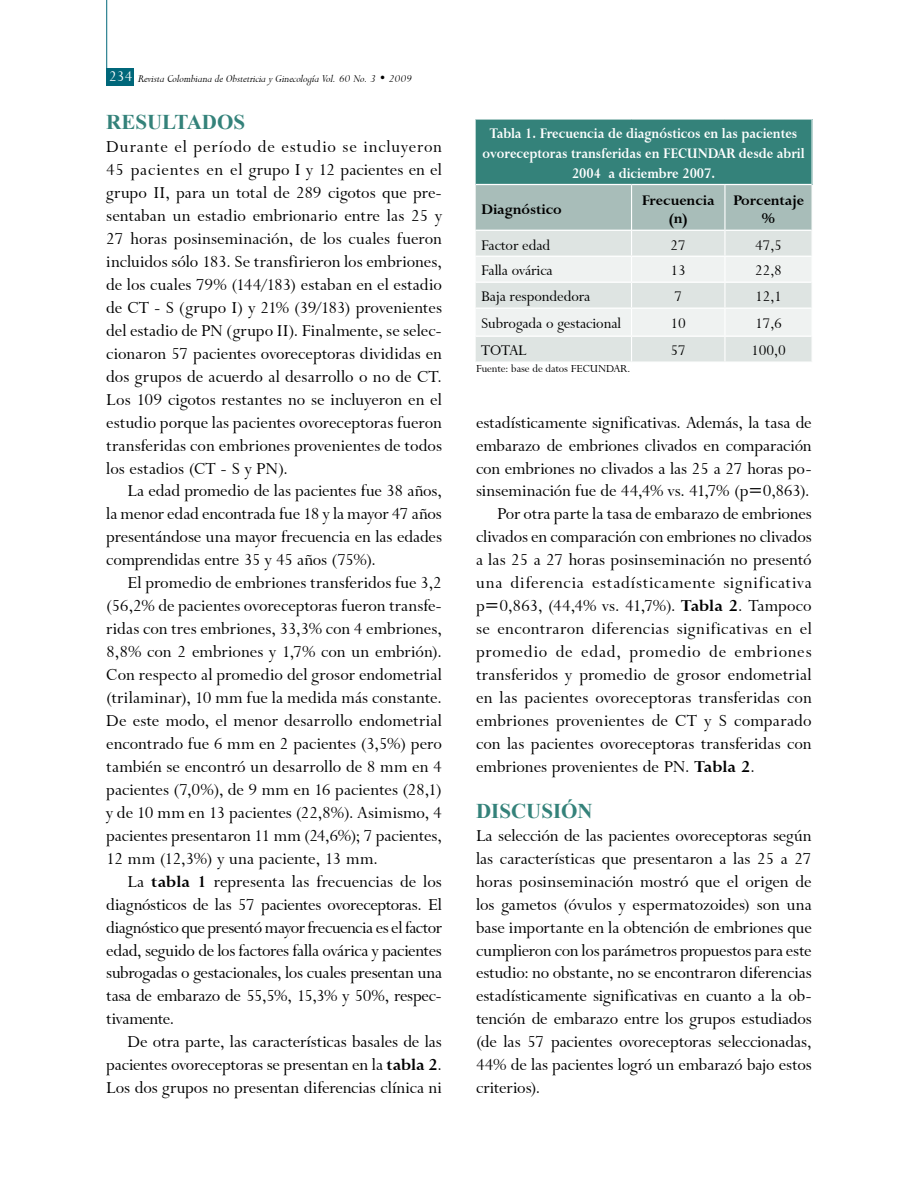
<style>
.page{position:relative;width:918px;height:1188px;background:#fff}
.page>*{position:absolute;margin:0;border:0;box-sizing:border-box;transform-origin:0 0}
.t1{font:700 21px "Times New Roman";color:#34827a}
.t2{font:18.75px/23px "Lapidary 333 BT";letter-spacing:.005em;color:#000;text-align:justify}
.t3{font:18.75px "Lapidary 333 BT";letter-spacing:-.02em;color:#000}
.t4{font:18.75px "Lapidary 333 BT";letter-spacing:.045em;color:#000}
.t5{font:18.75px "Lapidary 333 BT";letter-spacing:.03em;color:#000}
.t6{font:18.75px "Lapidary 333 BT";letter-spacing:.05em;color:#000}
.t7{font:18.75px "Lapidary 333 BT";letter-spacing:.04em;color:#000}
.t8{font:700 16.5px/19.8px "Lapidary 333 BT";color:#fff;text-align:center;scale:.89 1}
.t9{font:16.5px "Lapidary 333 BT";color:#000}
.t10{font:700 16.5px/18px "Lapidary 333 BT";color:#000;text-align:center}
.t11{font:italic 12px "Lapidary 333 BT";color:#000}
.t12{font:12px "Lapidary 333 BT";color:#000}
.s1{font-style:normal;font-size:16.5px;color:#fff}
.s2{font-weight:700}
</style>
<div class="page">
<div style="left:106px;top:68px;width:28px;height:17px;background:#00677a"></div>
<hr style="left:106px;top:0;width:1px;height:85px;background:#00677a">
<div style="left:475px;top:119px;width:337px;height:65px;background:#34827a"></div>
<hr style="left:475px;top:118px;width:157px;height:2px;background:#fff">
<hr style="left:632px;top:118px;width:93px;height:2px;background:#fff">
<hr style="left:725px;top:118px;width:88px;height:2px;background:#fff">
<hr style="left:475px;top:120px;width:1px;height:64px;background:#fff">
<svg style="left:475px;top:184px;width:338px;height:178px"></svg>
<hr style="left:724px;top:283px;width:2px;height:25px;background:#fff">
<hr style="left:724px;top:309px;width:2px;height:27px;background:#fff">
<hr style="left:724px;top:337px;width:2px;height:25px;background:#fff">
<hr style="left:632px;top:308px;width:93px;height:1px;background:#fff">
<hr style="left:632px;top:336px;width:93px;height:1px;background:#fff">
<p class="t11" style="left:109px;top:72px;width:304px"><span class="s1">234</span> Revista Colombiana de Obstetricia y Ginecología Vol. 60 No. 3 • 2009</p>
<p class="t1" style="left:106px;top:108px;width:140px">RESULTADOS</p>
<p class="t6" style="left:106px;top:136px;width:337px">Durante el período de estudio se incluyeron</p>
<p class="t2" style="left:106px;top:158px;width:337px">45 pacientes en el grupo I y 12 pacientes en el</p>
<p class="t2" style="left:106px;top:181px;width:337px">grupo II, para un total de 289 cigotos que pre-</p>
<p class="t2" style="left:106px;top:204px;width:337px">sentaban un estadio embrionario entre las 25 y</p>
<p class="t2" style="left:106px;top:227px;width:337px">27 horas posinseminación, de los cuales fueron</p>
<p class="t2" style="left:106px;top:250px;width:337px">incluidos sólo 183. Se transfirieron los embriones,</p>
<p class="t2" style="left:106px;top:273px;width:337px">de los cuales 79% (144/183) estaban en el estadio</p>
<p class="t2" style="left:106px;top:296px;width:337px">de CT - S (grupo I) y 21% (39/183) provenientes</p>
<p class="t2" style="left:106px;top:319px;width:337px">del estadio de PN (grupo II). Finalmente, se selec-</p>
<p class="t2" style="left:106px;top:342px;width:337px">cionaron 57 pacientes ovoreceptoras divididas en</p>
<p class="t2" style="left:106px;top:365px;width:337px">dos grupos de acuerdo al desarrollo o no de CT.</p>
<p class="t2" style="left:106px;top:388px;width:337px">Los 109 cigotos restantes no se incluyeron en el</p>
<p class="t2" style="left:106px;top:411px;width:337px">estudio porque las pacientes ovoreceptoras fueron</p>
<p class="t2" style="left:106px;top:434px;width:337px">transferidas con embriones provenientes de todos</p>
<p class="t2" style="left:106px;top:457px;width:183px">los estadios (CT - S y PN).</p>
<p class="t2" style="left:128px;top:480px;width:316px">La edad promedio de las pacientes fue 38 años,</p>
<p class="t2" style="left:106px;top:503px;width:337px">la menor edad encontrada fue 18 y la mayor 47 años</p>
<p class="t2" style="left:106px;top:526px;width:337px">presentándose una mayor frecuencia en las edades</p>
<p class="t2" style="left:106px;top:549px;width:271px">comprendidas entre 35 y 45 años (75%).</p>
<p class="t2" style="left:128px;top:572px;width:316px">El promedio de embriones transferidos fue 3,2</p>
<p class="t2" style="left:106px;top:594px;width:337px">(56,2% de pacientes ovoreceptoras fueron transfe-</p>
<p class="t2" style="left:106px;top:617px;width:337px">ridas con tres embriones, 33,3% con 4 embriones,</p>
<p class="t2" style="left:106px;top:640px;width:337px">8,8% con 2 embriones y 1,7% con un embrión).</p>
<p class="t2" style="left:106px;top:663px;width:337px">Con respecto al promedio del grosor endometrial</p>
<p class="t2" style="left:106px;top:686px;width:337px">(trilaminar), 10 mm fue la medida más constante.</p>
<p class="t2" style="left:106px;top:709px;width:337px">De este modo, el menor desarrollo endometrial</p>
<p class="t2" style="left:106px;top:732px;width:337px">encontrado fue 6 mm en 2 pacientes (3,5%) pero</p>
<p class="t2" style="left:106px;top:755px;width:337px">también se encontró un desarrollo de 8 mm en 4</p>
<p class="t2" style="left:106px;top:778px;width:337px">pacientes (7,0%), de 9 mm en 16 pacientes (28,1)</p>
<p class="t2" style="left:106px;top:801px;width:337px">y de 10 mm en 13 pacientes (22,8%). Asimismo, 4</p>
<p class="t2" style="left:106px;top:824px;width:337px">pacientes presentaron 11 mm (24,6%); 7 pacientes,</p>
<p class="t2" style="left:106px;top:847px;width:273px">12 mm (12,3%) y una paciente, 13 mm.</p>
<p class="t2" style="left:128px;top:870px;width:316px">La <span class="s2">tabla 1</span> representa las frecuencias de los</p>
<p class="t2" style="left:106px;top:893px;width:337px">diagnósticos de las 57 pacientes ovoreceptoras. El</p>
<p class="t3" style="left:106px;top:917px;width:337px">diagnóstico que presentó mayor frecuencia es el factor</p>
<p class="t2" style="left:106px;top:939px;width:337px">edad, seguido de los factores falla ovárica y pacientes</p>
<p class="t2" style="left:106px;top:962px;width:337px">subrogadas o gestacionales, los cuales presentan una</p>
<p class="t2" style="left:106px;top:985px;width:337px">tasa de embarazo de 55,5%, 15,3% y 50%, respec-</p>
<p class="t2" style="left:106px;top:1008px;width:69px">tivamente.</p>
<p class="t2" style="left:128px;top:1031px;width:316px">De otra parte, las características basales de las</p>
<p class="t2" style="left:106px;top:1054px;width:337px">pacientes ovoreceptoras se presentan en la <span class="s2">tabla 2</span>.</p>
<p class="t2" style="left:106px;top:1076px;width:337px">Los dos grupos no presentan diferencias clínica ni</p>
<p class="t8" style="left:483px;top:124px;width:363px">Tabla 1. Frecuencia de diagnósticos en las pacientes ovoreceptoras transferidas en FECUNDAR desde abril<br>2004 a diciembre 2007.</p>
<p class="t10" style="left:481px;top:200px;width:82px">Diagnóstico</p>
<p class="t10" style="left:642px;top:191px;width:74px">Frecuencia (n)</p>
<p class="t10" style="left:733px;top:191px;width:72px">Porcentaje %</p>
<p class="t9" style="left:481px;top:236px;width:71px">Factor edad</p>
<p class="t9" style="left:671px;top:236px;width:17px">27</p>
<p class="t9" style="left:755px;top:236px;width:29px">47,5</p>
<p class="t9" style="left:481px;top:261px;width:73px">Falla ovárica</p>
<p class="t9" style="left:671px;top:261px;width:17px">13</p>
<p class="t9" style="left:755px;top:261px;width:29px">22,8</p>
<p class="t9" style="left:481px;top:287px;width:111px">Baja respondedora</p>
<p class="t9" style="left:674px;top:287px;width:9px">7</p>
<p class="t9" style="left:755px;top:287px;width:29px">12,1</p>
<p class="t9" style="left:481px;top:314px;width:142px">Subrogada o gestacional</p>
<p class="t9" style="left:671px;top:314px;width:17px">10</p>
<p class="t9" style="left:755px;top:314px;width:29px">17,6</p>
<p class="t9" style="left:481px;top:341px;width:47px">TOTAL</p>
<p class="t9" style="left:671px;top:341px;width:17px">57</p>
<p class="t9" style="left:751px;top:341px;width:36px">100,0</p>
<p class="t12" style="left:476px;top:362px;width:156px">Fuente: base de datos FECUNDAR.</p>
<p class="t2" style="left:476px;top:411px;width:337px">estadísticamente significativas. Además, la tasa de</p>
<p class="t2" style="left:476px;top:434px;width:337px">embarazo de embriones clivados en comparación</p>
<p class="t2" style="left:476px;top:457px;width:337px">con embriones no clivados a las 25 a 27 horas po-</p>
<p class="t2" style="left:476px;top:480px;width:335px">sinseminación fue de 44,4% vs. 41,7% (p=0,863).</p>
<p class="t2" style="left:497px;top:503px;width:316px">Por otra parte la tasa de embarazo de embriones</p>
<p class="t2" style="left:476px;top:526px;width:337px">clivados en comparación con embriones no clivados</p>
<p class="t2" style="left:476px;top:549px;width:337px">a las 25 a 27 horas posinseminación no presentó</p>
<p class="t4" style="left:476px;top:572px;width:337px">una diferencia estadísticamente significativa</p>
<p class="t2" style="left:476px;top:594px;width:337px">p=0,863, (44,4% vs. 41,7%). <span class="s2">Tabla 2</span>. Tampoco</p>
<p class="t5" style="left:476px;top:618px;width:337px">se encontraron diferencias significativas en el</p>
<p class="t7" style="left:476px;top:641px;width:337px">promedio de edad, promedio de embriones</p>
<p class="t2" style="left:476px;top:663px;width:337px">transferidos y promedio de grosor endometrial</p>
<p class="t2" style="left:476px;top:686px;width:337px">en las pacientes ovoreceptoras transferidas con</p>
<p class="t2" style="left:476px;top:709px;width:337px">embriones provenientes de CT y S comparado</p>
<p class="t2" style="left:476px;top:732px;width:337px">con las pacientes ovoreceptoras transferidas con</p>
<p class="t2" style="left:476px;top:755px;width:280px">embriones provenientes de PN. <span class="s2">Tabla 2</span>.</p>
<p class="t1" style="left:476px;top:796px;width:118px">DISCUSIÓN</p>
<p class="t2" style="left:476px;top:824px;width:337px">La selección de las pacientes ovoreceptoras según las características que presentaron a las 25 a 27 horas posinseminación mostró que el origen de los gametos (óvulos y espermatozoides) son una base importante en la obtención de embriones que cumplieron con los parámetros propuestos para este estudio: no obstante, no se encontraron diferencias estadísticamente significativas en cuanto a la ob&shy;tención de embarazo entre los grupos estudiados (de las 57 pacientes ovoreceptoras seleccionadas, 44% de las pacientes logró un embarazó bajo estos criterios).</p>
</div>
